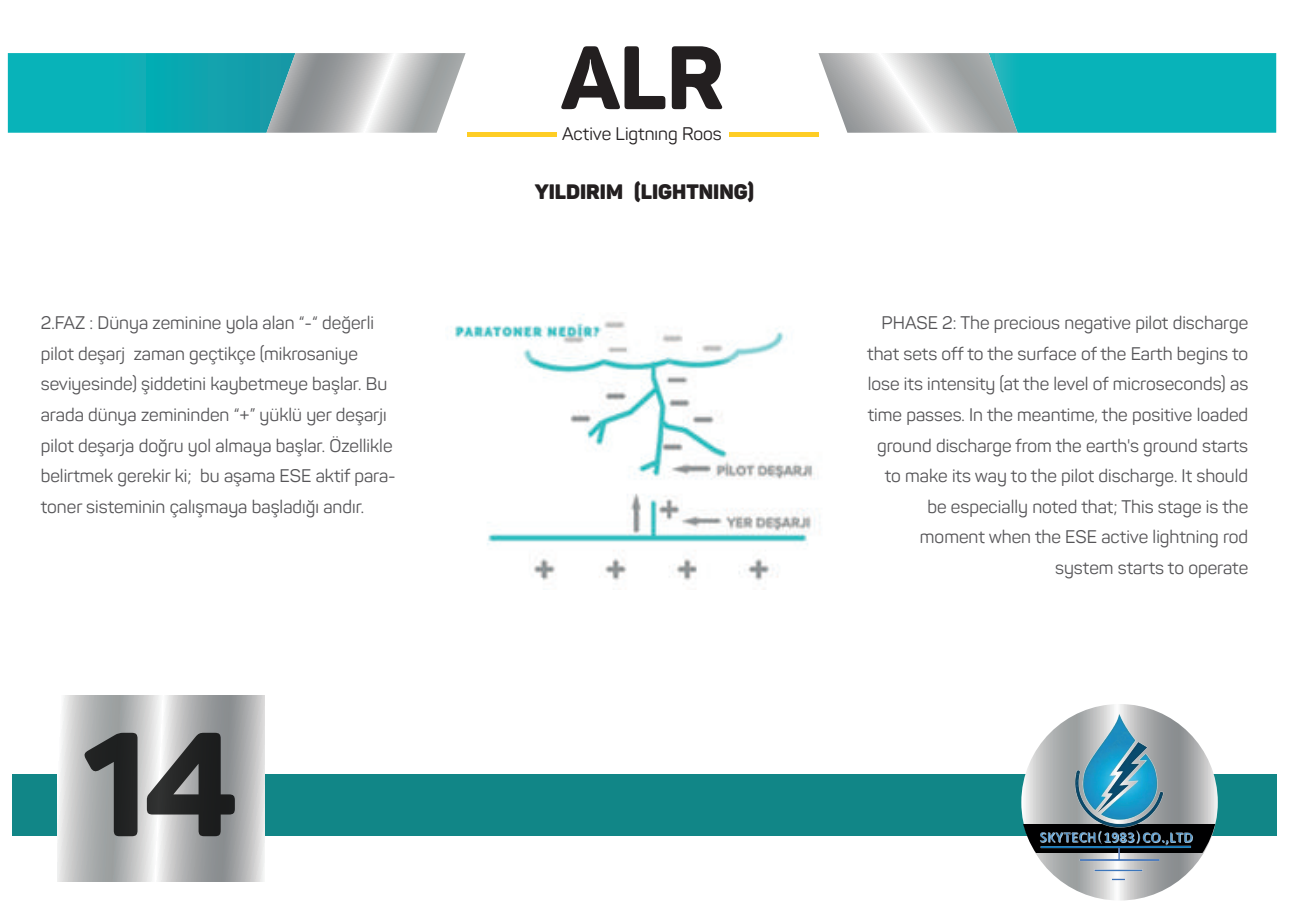
<style>
.page{position:relative;width:1289px;height:919px;background:#fff}
.page>*{position:absolute;margin:0;border:0;box-sizing:border-box;transform-origin:0 0}
.t1{font:800 145.65px "Panton";color:#323333}
.t2{font:800 88.5px "Panton";color:#231f20}
.t3{font:900 20.7px "Panton";color:#231f20}
.t4{font:18px/30.6px "Panton";color:#565558}
.t5{font:18px "Panton";color:#231f20}
</style>
<div class="page">
<div style="left:262px;top:774px;width:1014px;height:62px;background:#118687"></div>
<div style="left:13px;top:774px;width:47px;height:62px;background:#118687"></div>
<svg style="left:58px;top:696px;width:206px;height:185px;background:#b9babb"></svg>
<img style="left:451px;top:314px;width:369px;height:276px">
<svg style="left:8px;top:53px;width:457px;height:80px;background:#52b1b6"></svg>
<svg style="left:818px;top:53px;width:458px;height:80px;background:#54babe"></svg>
<hr style="left:468px;top:133px;width:89px;height:4px;background:#fecd25">
<hr style="left:729px;top:133px;width:89px;height:4px;background:#fecd25">
<svg style="left:1021px;top:704px;width:196px;height:196px;background:#c4c6c7"></svg>
<img style="left:1022px;top:704px;width:192px;height:177px">
<h2 class="t2" style="left:559px;top:22px;width:166px">ALR</h2>
<p class="t5" style="left:562px;top:122px;width:161px">Active Ligtnıng Roos</p>
<p class="t3" style="left:535px;top:178px;width:221px">YILDIRIM (LIGHTNING)</p>
<p class="t4" style="left:41px;top:307px;width:356px">2.FAZ : Dünya zeminine yola alan “-“ değerli pilot deşarj zaman geçtikçe (mikrosaniye seviyesinde) şiddetini kaybetmeye başlar. Bu arada dünya zemininden “+” yüklü yer deşarjı pilot deşarja doğru yol almaya başlar. Özellikle belirtmek gerekir ki; bu aşama ESE aktif para&shy;toner sisteminin çalışmaya başladığı andır.</p>
<p class="t4" style="left:867px;top:307px;width:382px;text-align:right">PHASE 2: The precious negative pilot discharge that sets off to the surface of the Earth begins to lose its intensity (at the level of microseconds) as time passes. In the meantime, the positive loaded ground discharge from the earth's ground starts to make its way to the pilot discharge. It should be especially noted that; This stage is the moment when the ESE active lightning rod system starts to operate</p>
<h1 class="t1" style="left:83px;top:693px;width:157px">14</h1>
</div>
